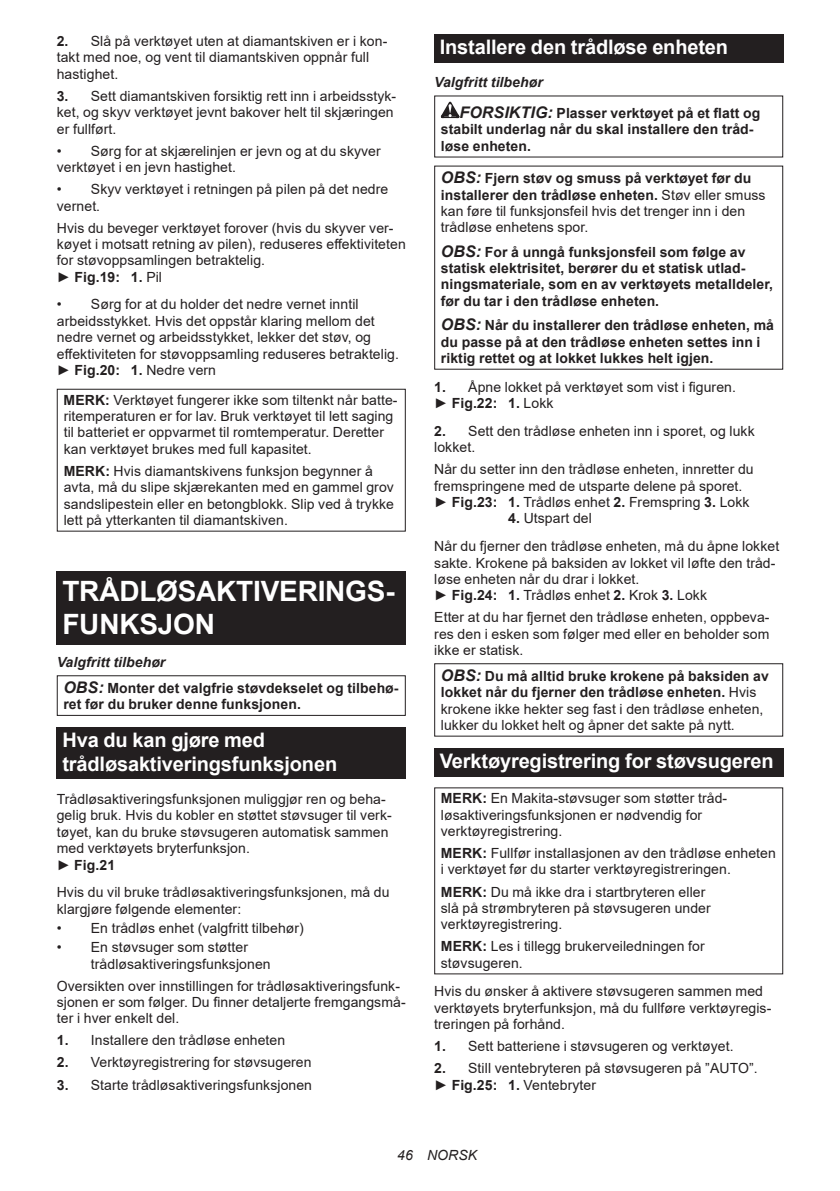
<style>
.page{position:relative;width:840px;height:1191px;background:#fff}
.page>*{position:absolute;margin:0;border:0;box-sizing:border-box;transform-origin:0 0}
.t1{font:700 28px/32.8px "Arial";letter-spacing:-.01em;color:#fff}
.t2{font:700 20px/23.4px "Arial";letter-spacing:-.01em;color:#fff}
.t3{font:14px/16.4px "Arial";letter-spacing:.005em;color:#231f20}
.t4{font:700 14px/16.4px "Arial";letter-spacing:.005em;color:#231f20}
.t5{font:italic 14px "Arial";letter-spacing:.005em;color:#231f20}
.s1{font-weight:700}
.s2{font-style:italic}
.s3{font-style:italic;font-size:16px}
.s4{font-weight:700;font-style:italic;font-size:16px}
</style>
<div class="page">
<div style="left:57px;top:389px;width:348px;height:142px;border:1px solid #231f20"></div>
<div style="left:57px;top:571px;width:348px;height:74px;background:#231f20"></div>
<div style="left:57px;top:675px;width:348px;height:41px;border:1px solid #231f20"></div>
<div style="left:57px;top:727px;width:348px;height:52px;background:#231f20"></div>
<div style="left:434px;top:34px;width:348px;height:29px;background:#231f20"></div>
<svg style="left:440px;top:102px;width:19px;height:16px"></svg>
<div style="left:434px;top:663px;width:348px;height:73px;border:1px solid #231f20"></div>
<div style="left:434px;top:748px;width:348px;height:28px;background:#231f20"></div>
<p class="t3" style="left:57px;top:33px;width:332px"><span class="s1">2.</span> Slå på verktøyet uten at diamantskiven er i kon&shy;takt med noe, og vent til diamantskiven oppnår full hastighet.</p>
<p class="t3" style="left:57px;top:88px;width:341px"><span class="s1">3.</span> Sett diamantskiven forsiktig rett inn i arbeidsstyk&shy;ket, og skyv verktøyet jevnt bakover helt til skjæringen er fullført.</p>
<p class="t3" style="left:57px;top:142px;width:325px">• Sørg for at skjærelinjen er jevn og at du skyver verktøyet i en jevn hastighet.</p>
<p class="t3" style="left:57px;top:181px;width:333px">• Skyv verktøyet i retningen på pilen på det nedre vernet.</p>
<p class="t3" style="left:57px;top:219px;width:350px">Hvis du beveger verktøyet forover (hvis du skyver ver&shy;køyet i motsatt retning av pilen), reduseres effektiviteten for støvoppsamlingen betraktelig.<br>► <span class="s1">Fig.19: 1.</span> Pil</p>
<p class="t3" style="left:57px;top:296px;width:343px">• Sørg for at du holder det nedre vernet inntil arbeidsstykket. Hvis det oppstår klaring mellom det nedre vernet og arbeidsstykket, lekker det støv, og effektiviteten for støvoppsamling reduseres betraktelig. ► <span class="s1">Fig.20: 1.</span> Nedre vern</p>
<p class="t3" style="left:64px;top:391px;width:335px"><span class="s1">MERK:</span> Verktøyet fungerer ikke som tiltenkt når batte&shy;ritemperaturen er for lav. Bruk verktøyet til lett saging til batteriet er oppvarmet til romtemperatur. Deretter kan verktøyet brukes med full kapasitet.</p>
<p class="t3" style="left:64px;top:462px;width:331px"><span class="s1">MERK:</span> Hvis diamantskivens funksjon begynner å avta, må du slipe skjærekanten med en gammel grov sandslipestein eller en betongblokk. Slip ved å trykke lett på ytterkanten til diamantskiven.</p>
<h1 class="t1" style="left:62px;top:575px;width:333px">TRÅDLØSAKTIVERINGS-<br>FUNKSJON</h1>
<p class="t4" style="left:63px;top:649px;width:336px;line-height:25.6px;text-indent:-7px"><span class="s2">Valgfritt tilbehør<br></span><span class="s3">OBS:</span> Monter det valgfrie støvdekselet og tilbehø-</p>
<p class="t4" style="left:63px;top:696px;width:239px">ret før du bruker denne funksjonen.</p>
<h2 class="t2" style="left:62px;top:728px;width:276px">Hva du kan gjøre med trådløsaktiveringsfunksjonen</h2>
<p class="t3" style="left:57px;top:791px;width:336px">Trådløsaktiveringsfunksjonen muliggjør ren og beha&shy;gelig bruk. Hvis du kobler en støttet støvsuger til verk&shy;tøyet, kan du bruke støvsugeren automatisk sammen med verktøyets bryterfunksjon.<br>► <span class="s1">Fig.21</span></p>
<p class="t3" style="left:57px;top:884px;width:334px">Hvis du vil bruke trådløsaktiveringsfunksjonen, må du klargjøre følgende elementer:</p>
<p class="t3" style="left:57px;top:919px;width:248px">• En trådløs enhet (valgfritt tilbehør)</p>
<p class="t3" style="left:91px;top:939px;width:181px;text-indent:-34px">• En støvsuger som støtter trådløsaktiveringsfunksjonen</p>
<p class="t3" style="left:57px;top:977px;width:350px">Oversikten over innstillingen for trådløsaktiveringsfunk&shy;sjonen er som følger. Du finner detaljerte fremgangsmå&shy;ter i hver enkelt del.</p>
<p class="t3" style="left:57px;top:1032px;width:230px"><span class="s1">1.</span> Installere den trådløse enheten</p>
<p class="t3" style="left:57px;top:1054px;width:256px"><span class="s1">2.</span> Verktøyregistrering for støvsugeren</p>
<p class="t3" style="left:57px;top:1076px;width:257px"><span class="s1">3.</span> Starte trådløsaktiveringsfunksjonen</p>
<h2 class="t2" style="left:439px;top:36px;width:289px">Installere den trådløse enheten</h2>
<p class="t4" style="left:459px;top:67px;width:302px;line-height:30.6px;text-indent:-25px"><span class="s2">Valgfritt tilbehør<br></span><span class="s3">FORSIKTIG:</span> Plasser verktøyet på et flatt og</p>
<p class="t4" style="left:440px;top:121px;width:314px">stabilt underlag når du skal installere den tråd&shy;løse enheten.</p>
<p class="t3" style="left:440px;top:170px;width:326px"><span class="s4">OBS:</span> <span class="s1">Fjern støv og smuss på verktøyet før du installerer den trådløse enheten.</span> Støv eller smuss kan føre til funksjonsfeil hvis det trenger inn i den trådløse enhetens spor.</p>
<p class="t4" style="left:440px;top:244px;width:333px"><span class="s3">OBS:</span> For å unngå funksjonsfeil som følge av statisk elektrisitet, berører du et statisk utlad&shy;ningsmateriale, som en av verktøyets metalldeler, før du tar i den trådløse enheten.</p>
<p class="t4" style="left:440px;top:317px;width:334px"><span class="s3">OBS:</span> Når du installerer den trådløse enheten, må du passe på at den trådløse enheten settes inn i riktig rettet og at lokket lukkes helt igjen.</p>
<p class="t3" style="left:434px;top:378px;width:303px"><span class="s1">1.</span> Åpne lokket på verktøyet som vist i figuren. ► <span class="s1">Fig.22: 1.</span> Lokk</p>
<p class="t3" style="left:434px;top:423px;width:322px"><span class="s1">2.</span> Sett den trådløse enheten inn i sporet, og lukk lokket.</p>
<p class="t3" style="left:434px;top:461px;width:321px">Når du setter inn den trådløse enheten, innretter du fremspringene med de utsparte delene på sporet. ► <span class="s1">Fig.23: 1.</span> Trådløs enhet <span class="s1">2.</span> Fremspring <span class="s1">3.</span> Lokk</p>
<p class="t3" style="left:434px;top:504px;width:346px;line-height:27.8px;text-indent:74px"><span class="s1">4.</span> Utspart del<br>Når du fjerner den trådløse enheten, må du åpne lokket</p>
<p class="t3" style="left:434px;top:554px;width:342px">sakte. Krokene på baksiden av lokket vil løfte den tråd&shy;løse enheten når du drar i lokket.<br>► <span class="s1">Fig.24: 1.</span> Trådløs enhet <span class="s1">2.</span> Krok <span class="s1">3.</span> Lokk</p>
<p class="t3" style="left:434px;top:609px;width:336px;text-align:justify">Etter at du har fjernet den trådløse enheten, oppbeva&shy;res den i esken som følger med eller en beholder som ikke er statisk.</p>
<p class="t3" style="left:440px;top:667px;width:329px"><span class="s4">OBS:</span> <span class="s1">Du må alltid bruke krokene på baksiden av lokket når du fjerner den trådløse enheten.</span> Hvis krokene ikke hekter seg fast i den trådløse enheten, lukker du lokket helt og åpner det sakte på nytt.</p>
<h2 class="t2" style="left:439px;top:749px;width:335px">Verktøyregistrering for støvsugeren</h2>
<p class="t3" style="left:440px;top:790px;width:288px"><span class="s1">MERK:</span> En Makita-støvsuger som støtter tråd&shy;løsaktiveringsfunksjonen er nødvendig for verktøyregistrering.</p>
<p class="t3" style="left:440px;top:845px;width:336px"><span class="s1">MERK:</span> Fullfør installasjonen av den trådløse enheten i verktøyet før du starter verktøyregistreringen.</p>
<p class="t3" style="left:440px;top:883px;width:271px"><span class="s1">MERK:</span> Du må ikke dra i startbryteren eller slå på strømbryteren på støvsugeren under verktøyregistrering.</p>
<p class="t3" style="left:440px;top:938px;width:265px"><span class="s1">MERK:</span> Les i tillegg brukerveiledningen for støvsugeren.</p>
<p class="t3" style="left:434px;top:983px;width:338px">Hvis du ønsker å aktivere støvsugeren sammen med verktøyets bryterfunksjon, må du fullføre verktøyregis&shy;treringen på forhånd.</p>
<p class="t3" style="left:434px;top:1038px;width:301px"><span class="s1">1.</span> Sett batteriene i støvsugeren og verktøyet.</p>
<p class="t3" style="left:434px;top:1060px;width:325px"><span class="s1">2.</span> Still ventebryteren på støvsugeren på ”AUTO”. ► <span class="s1">Fig.25: 1.</span> Ventebryter</p>
<p class="t5" style="left:397px;top:1146px;width:81px">46 NORSK</p>
</div>
